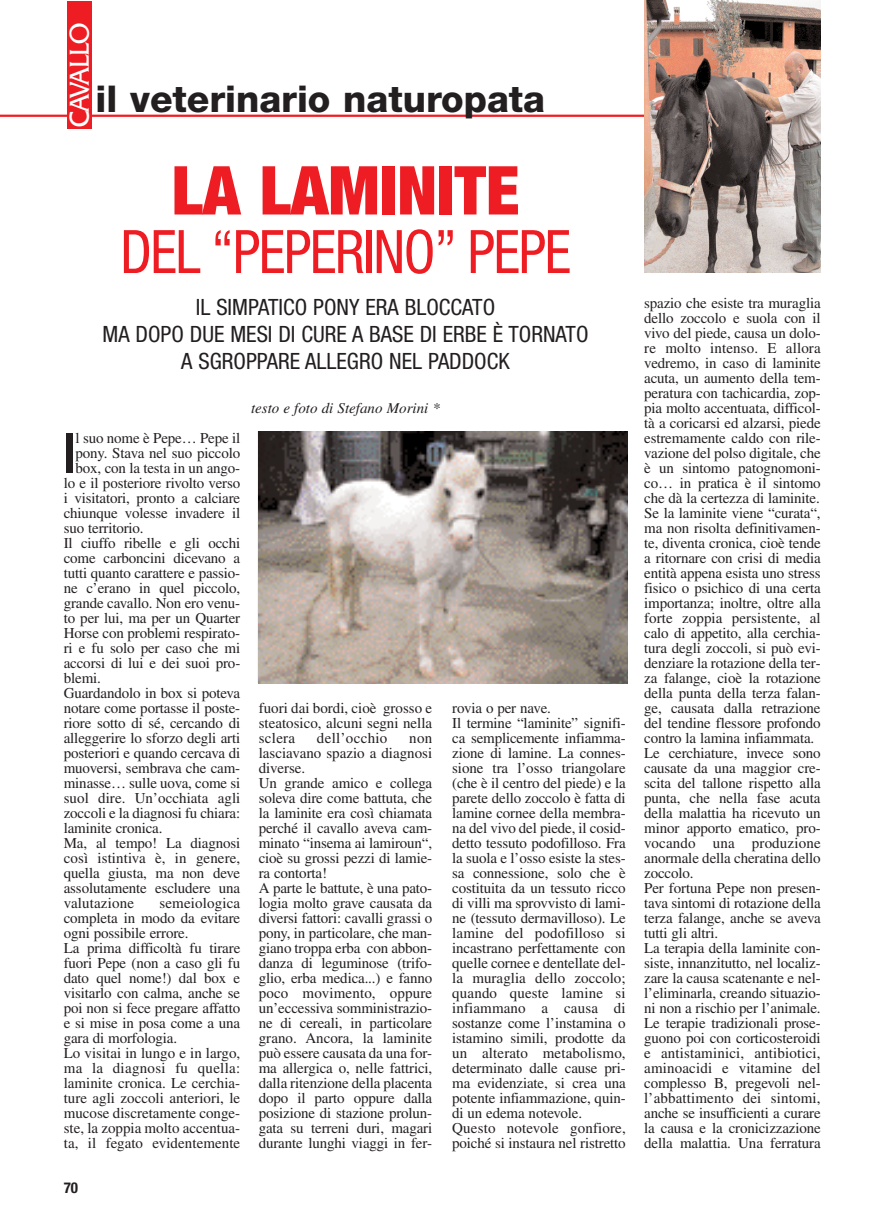
<style>
.page{position:relative;width:893px;height:1212px;background:#fff}
.page>*{position:absolute;margin:0;border:0;box-sizing:border-box;transform-origin:0 0}
.t1{font:900 condensed 67.5px "Helvetica Neue";color:#ee1d23}
.t2{font:condensed 60px "Helvetica Neue";letter-spacing:-.025em;color:#ee1d23;scale:.95 1}
.t3{font:500 condensed 55.95px "Helvetica Neue";color:#231f20}
.t4{font:800 36.9px "Helvetica Neue";color:#231f20}
.t5{font:28.65px "Friz Quadrata";letter-spacing:-.065em;color:#fff;scale:.95 1}
.t6{font:condensed 22.5px/27px "Helvetica Neue";color:#231f20;text-align:center}
.t7{font:15px/15px "Times";letter-spacing:-.01em;color:#231f20}
.t8{font:italic 15px "Times";color:#231f20}
.t9{font:15px "Times";letter-spacing:.01em;color:#231f20}
.t10{font:15px "Times";letter-spacing:.02em;color:#231f20}
.t11{font:700 condensed 15px "Helvetica Neue";color:#231f20}
</style>
<div class="page">
<hr style="left:0;top:115px;width:821px;height:2px;background:#ee1d23">
<div style="left:67px;top:1px;width:24px;height:128px;background:#ee1d23"></div>
<img style="left:644px;top:0;width:177px;height:272px">
<img style="left:258px;top:432px;width:369px;height:251px">
<h3 class="t5" style="left:62px;top:127px;width:112px;rotate:-90deg">CAVALLO</h3>
<h3 class="t4" style="left:96px;top:86px;width:451px">il veterinario naturopata</h3>
<h1 class="t1" style="left:172px;top:166px;width:350px">LA LAMINITE</h1>
<h2 class="t2" style="left:120px;top:230px;width:476px">DEL “PEPERINO” PEPE</h2>
<h3 class="t6" style="left:103px;top:295px;width:487px">IL SIMPATICO PONY ERA BLOCCATO<br>MA DOPO DUE MESI DI CURE A BASE DI ERBE È TORNATO<br>A SGROPPARE ALLEGRO NEL PADDOCK</h3>
<p class="t8" style="left:251px;top:403px;width:190px">testo e foto di Stefano Morini *</p>
<h3 class="t3" style="left:64px;top:433px;width:14px">I</h3>
<p class="t7" style="left:76px;top:432px;width:166px">l suo nome è Pepe… Pepe il</p>
<p class="t7" style="left:76px;top:447px;width:166px">pony. Stava nel suo piccolo</p>
<p class="t7" style="left:76px;top:462px;width:166px">box, con la testa in un ango-</p>
<p class="t7" style="left:64px;top:477px;width:178px">lo e il posteriore rivolto verso</p>
<p class="t7" style="left:64px;top:492px;width:178px">i visitatori, pronto a calciare</p>
<p class="t7" style="left:64px;top:507px;width:178px">chiunque volesse invadere il</p>
<p class="t7" style="left:64px;top:522px;width:81px">suo territorio.</p>
<p class="t7" style="left:64px;top:537px;width:178px">Il ciuffo ribelle e gli occhi</p>
<p class="t7" style="left:64px;top:552px;width:178px">come carboncini dicevano a</p>
<p class="t7" style="left:64px;top:567px;width:178px">tutti quanto carattere e passio-</p>
<p class="t7" style="left:64px;top:582px;width:178px">ne c’erano in quel piccolo,</p>
<p class="t7" style="left:64px;top:597px;width:178px">grande cavallo. Non ero venu-</p>
<p class="t7" style="left:64px;top:612px;width:178px">to per lui, ma per un Quarter</p>
<p class="t7" style="left:64px;top:627px;width:178px">Horse con problemi respirato-</p>
<p class="t7" style="left:64px;top:642px;width:178px">ri e fu solo per caso che mi</p>
<p class="t7" style="left:64px;top:657px;width:178px">accorsi di lui e dei suoi pro-</p>
<p class="t7" style="left:64px;top:672px;width:39px">blemi.</p>
<p class="t7" style="left:64px;top:687px;width:178px">Guardandolo in box si poteva</p>
<p class="t7" style="left:64px;top:702px;width:178px">notare come portasse il poste-</p>
<p class="t7" style="left:64px;top:717px;width:178px">riore sotto di sé, cercando di</p>
<p class="t7" style="left:64px;top:732px;width:178px">alleggerire lo sforzo degli arti</p>
<p class="t7" style="left:64px;top:747px;width:178px">posteriori e quando cercava di</p>
<p class="t7" style="left:64px;top:762px;width:178px">muoversi, sembrava che cam-</p>
<p class="t7" style="left:64px;top:777px;width:178px">minasse… sulle uova, come si</p>
<p class="t7" style="left:64px;top:792px;width:178px">suol dire. Un’occhiata agli</p>
<p class="t7" style="left:64px;top:807px;width:178px">zoccoli e la diagnosi fu chiara:</p>
<p class="t7" style="left:64px;top:822px;width:100px">laminite cronica.</p>
<p class="t7" style="left:64px;top:837px;width:178px">Ma, al tempo! La diagnosi</p>
<p class="t7" style="left:64px;top:852px;width:178px">così istintiva è, in genere,</p>
<p class="t7" style="left:64px;top:867px;width:178px">quella giusta, ma non deve</p>
<p class="t7" style="left:64px;top:882px;width:178px">assolutamente escludere una</p>
<p class="t9" style="left:64px;top:898px;width:72px">valutazione</p>
<p class="t7" style="left:64px;top:897px;width:178px;text-indent:96px">semeiologica completa in modo da evitare ogni possibile errore.<br>La prima difficoltà fu tirare fuori Pepe (non a caso gli fu dato quel nome!) dal box e visitarlo con calma, anche se poi non si fece pregare affatto e si mise in posa come a una gara di morfologia.<br>Lo visitai in lungo e in largo, ma la diagnosi fu quella: laminite cronica. Le cerchia&shy;ture agli zoccoli anteriori, le mucose discretamente conge&shy;ste, la zoppia molto accentua&shy;ta, il fegato evidentemente</p>
<p class="t11" style="left:64px;top:1182px;width:16px">70</p>
<p class="t7" style="left:259px;top:702px;width:175px;text-align:justify">fuori dai bordi, cioè grosso e steatosico, alcuni segni nella sclera</p>
<p class="t10" style="left:317px;top:733px;width:72px">dell’occhio</p>
<p class="t7" style="left:259px;top:732px;width:175px;text-indent:150px">non lasciavano spazio a diagnosi diverse.<br>Un grande amico e collega soleva dire come battuta, che la laminite era così chiamata perché il cavallo aveva cam&shy;minato “insema ai lamiroun“, cioè su grossi pezzi di lamie&shy;ra contorta!<br>A parte le battute, è una pato&shy;logia molto grave causata da diversi fattori: cavalli grassi o pony, in particolare, che man&shy;giano troppa erba con abbon&shy;danza di leguminose (trifo&shy;glio, erba medica...) e fanno poco movimento, oppure un’eccessiva somministrazio&shy;ne di cereali, in particolare grano. Ancora, la laminite può essere causata da una for&shy;ma allergica o, nelle fattrici, dalla ritenzione della placenta dopo il parto oppure dalla posizione di stazione prolun&shy;gata su terreni duri, magari durante lunghi viaggi in fer-</p>
<p class="t7" style="left:452px;top:702px;width:175px">rovia o per nave.<br>Il termine “laminite” signifi&shy;ca semplicemente infiamma&shy;zione di lamine. La connes&shy;sione tra l’osso triangolare (che è il centro del piede) e la parete dello zoccolo è fatta di lamine cornee della membra&shy;na del vivo del piede, il cosid&shy;detto tessuto podofilloso. Fra la suola e l’osso esiste la stes&shy;sa connessione, solo che è costituita da un tessuto ricco di villi ma sprovvisto di lami&shy;ne (tessuto dermavilloso). Le lamine del podofilloso si incastrano perfettamente con quelle cornee e dentellate del&shy;la muraglia dello zoccolo; quando queste lamine si infiammano a causa di sostanze come l’instamina o istamino simili, prodotte da un alterato metabolismo, determinato dalle cause pri&shy;ma evidenziate, si crea una potente infiammazione, quin&shy;di un edema notevole.<br>Questo notevole gonfiore, poiché si instaura nel ristretto</p>
<p class="t7" style="left:644px;top:297px;width:178px">spazio che esiste tra muraglia dello zoccolo e suola con il vivo del piede, causa un dolo&shy;re molto intenso. E allora vedremo, in caso di laminite acuta, un aumento della tem&shy;peratura con tachicardia, zop&shy;pia molto accentuata, difficol&shy;tà a coricarsi ed alzarsi, piede estremamente caldo con rile&shy;vazione del polso digitale, che è un sintomo patognomoni&shy;co… in pratica è il sintomo che dà la certezza di laminite.<br>Se la laminite viene “curata“, ma non risolta definitivamen&shy;te, diventa cronica, cioè tende a ritornare con crisi di media entità appena esista uno stress fisico o psichico di una certa importanza; inoltre, oltre alla forte zoppia persistente, al calo di appetito, alla cerchia&shy;tura degli zoccoli, si può evi&shy;denziare la rotazione della ter&shy;za falange, cioè la rotazione della punta della terza falan&shy;ge, causata dalla retrazione del tendine flessore profondo contro la lamina infiammata.<br>Le cerchiature, invece sono causate da una maggior cre&shy;scita del tallone rispetto alla punta, che nella fase acuta della malattia ha ricevuto un minor apporto ematico, pro&shy;vocando una produzione anormale della cheratina dello zoccolo.<br>Per fortuna Pepe non presen&shy;tava sintomi di rotazione della terza falange, anche se aveva tutti gli altri.<br>La terapia della laminite con&shy;siste, innanzitutto, nel localiz&shy;zare la causa scatenante e nel&shy;l’eliminarla, creando situazio&shy;ni non a rischio per l’animale.<br>Le terapie tradizionali prose&shy;guono poi con corticosteroidi e antistaminici, antibiotici, aminoacidi e vitamine del complesso B, pregevoli nel&shy;l’abbattimento dei sintomi, anche se insufficienti a curare la causa e la cronicizzazione della malattia. Una ferratura</p>
</div>
